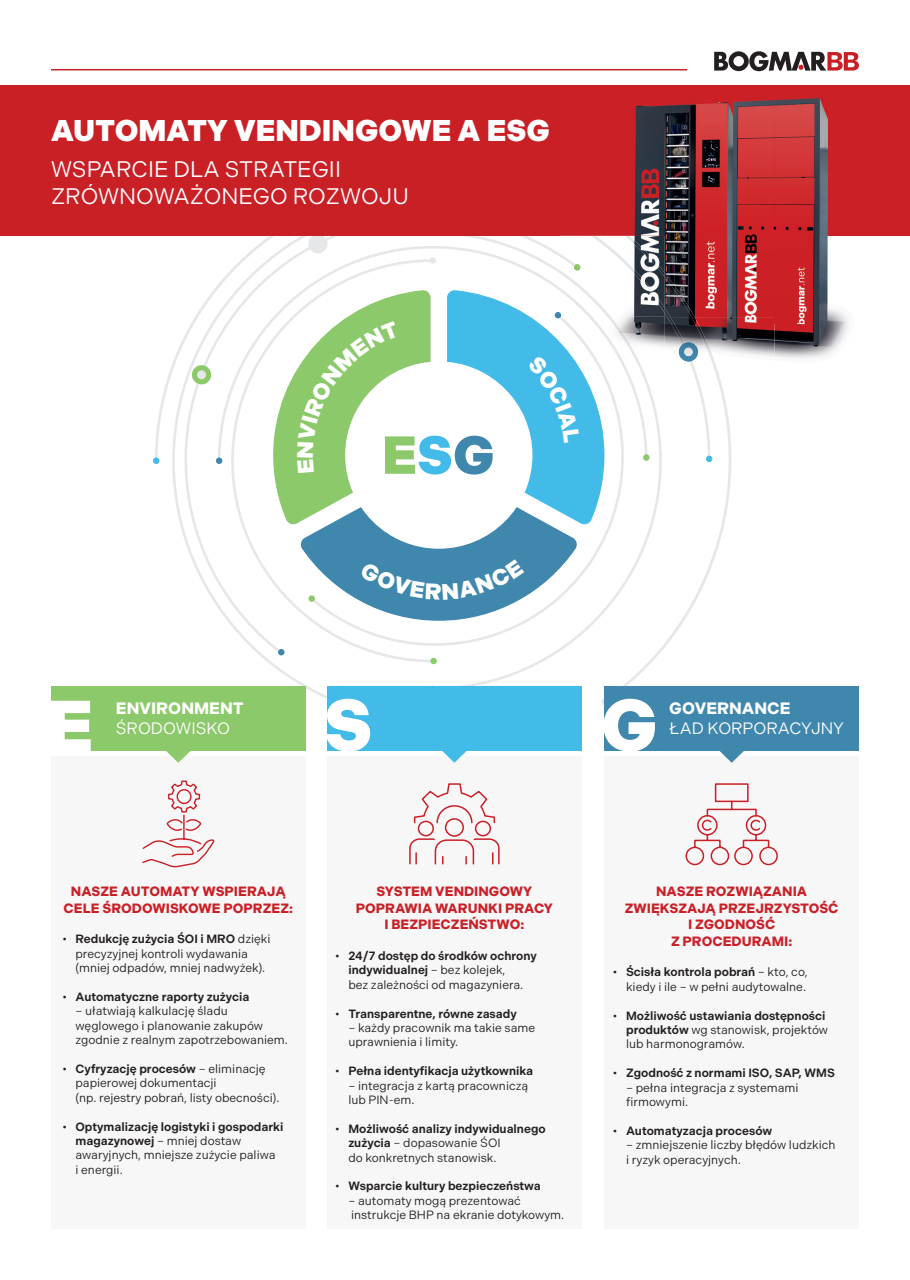
<style>
.page{position:relative;width:910px;height:1280px;background:#fff}
.page>*{position:absolute;margin:0;border:0;box-sizing:border-box;transform-origin:0 0}
.t1{font:900 30px "Indivisible";color:#fff}
.t2{font:22.5px/27px "Indivisible";color:#fff}
.t3{font:16.5px "Indivisible";color:#fff}
.t4{font:700 16.5px "Indivisible";color:#fff}
.t5{font:700 13.5px/16.5px "Indivisible";color:#c92026;text-align:center}
.t6{font:12px/14.4px "Indivisible";color:#231f20}
.t7{font:600 12px "Indivisible";color:#231f20}
.s1{font-weight:600}
.s2{font-weight:400}
</style>
<div class="page">
<svg style="left:178px;top:236px;width:159px;height:389px"></svg>
<svg style="left:433px;top:236px;width:229px;height:450px"></svg>
<svg style="left:218px;top:246px;width:430px;height:215px"></svg>
<svg style="left:231px;top:259px;width:202px;height:403px"></svg>
<svg style="left:311px;top:364px;width:316px;height:282px"></svg>
<div style="left:429px;top:257px;width:7px;height:7px;background:#e6e7e9;border-radius:50%"></div>
<div style="left:430px;top:658px;width:7px;height:6px;background:#8cc96b;border-radius:50%"></div>
<div style="left:429px;top:685px;width:7px;height:7px;background:#f1f2f3;border-radius:50%"></div>
<div style="left:601px;top:698px;width:7px;height:7px;background:#e6e7e9;border-radius:50%"></div>
<svg style="left:278px;top:649px;width:6px;height:6px"></svg>
<div style="left:153px;top:457px;width:6px;height:7px;background:#42bbe9;border-radius:50%"></div>
<div style="left:216px;top:457px;width:6px;height:7px;background:#3f87ad;border-radius:50%"></div>
<div style="left:643px;top:454px;width:6px;height:7px;background:#8cc96b;border-radius:50%"></div>
<svg style="left:706px;top:456px;width:6px;height:6px"></svg>
<svg style="left:308px;top:236px;width:20px;height:17px"></svg>
<svg style="left:192px;top:365px;width:19px;height:19px"></svg>
<div style="left:0;top:85px;width:910px;height:151px;background:#c92026"></div>
<img style="left:560px;top:100px;width:214px;height:264px">
<img style="left:591px;top:236px;width:73px;height:76px">
<img style="left:560px;top:254px;width:16px;height:13px">
<img style="left:560px;top:270px;width:80px;height:94px">
<img style="left:560px;top:288px;width:64px;height:76px">
<svg style="left:574px;top:264px;width:6px;height:7px"></svg>
<img style="left:774px;top:98px;width:74px;height:225px">
<img style="left:715px;top:323px;width:133px;height:41px">
<svg style="left:713px;top:364px;width:5px;height:7px"></svg>
<img style="left:664px;top:272px;width:51px;height:92px">
<img style="left:664px;top:307px;width:29px;height:57px">
<svg style="left:679px;top:362px;width:19px;height:9px"></svg>
<img style="left:679px;top:342px;width:19px;height:20px">
<svg style="left:714px;top:51px;width:145px;height:20px"></svg>
<hr style="left:51px;top:69px;width:636px;height:1px;background:#c92026">
<div style="left:604px;top:757px;width:255px;height:472px;background:#f7f7f8"></div>
<div style="left:327px;top:757px;width:255px;height:472px;background:#f7f7f8"></div>
<div style="left:51px;top:757px;width:255px;height:472px;background:#f7f7f8"></div>
<svg style="left:165px;top:750px;width:27px;height:13px"></svg>
<div style="left:51px;top:686px;width:255px;height:64px;background:#8cc96b"></div>
<svg style="left:441px;top:750px;width:27px;height:13px"></svg>
<div style="left:327px;top:686px;width:255px;height:64px;background:#42bbe9"></div>
<div style="left:604px;top:686px;width:255px;height:64px;background:#3f87ad"></div>
<svg style="left:718px;top:750px;width:27px;height:13px"></svg>
<svg style="left:51px;top:701px;width:40px;height:50px"></svg>
<svg style="left:327px;top:699px;width:43px;height:52px"></svg>
<svg style="left:603px;top:699px;width:52px;height:52px"></svg>
<svg style="left:409px;top:783px;width:91px;height:82px"></svg>
<svg style="left:685px;top:783px;width:93px;height:83px"></svg>
<svg style="left:142px;top:780px;width:73px;height:88px"></svg>
<svg style="left:273px;top:290px;width:331px;height:331px"></svg>
<h1 class="t1" style="left:51px;top:113px;width:500px">AUTOMATY VENDINGOWE A ESG</h1>
<h2 class="t2" style="left:51px;top:156px;width:359px">WSPARCIE DLA STRATEGII<br>ZRÓWNOWAŻONEGO ROZWOJU</h2>
<h3 class="t4" style="left:116px;top:699px;width:129px">ENVIRONMENT</h3>
<h3 class="t3" style="left:116px;top:719px;width:116px">ŚRODOWISKO</h3>
<h3 class="t4" style="left:669px;top:699px;width:123px">GOVERNANCE</h3>
<h3 class="t3" style="left:669px;top:719px;width:176px">ŁAD KORPORACYJNY</h3>
<p class="t5" style="left:64px;top:883px;width:231px">NASZE AUTOMATY WSPIERAJĄ<br>CELE ŚRODOWISKOWE POPRZEZ:</p>
<p class="t6" style="left:76px;top:932px;width:197px;text-indent:-13px">• <span class="s1">Redukcję zużycia ŚOI i MRO</span> dzięki precyzyjnej kontroli wydawania (mniej odpadów, mniej nadwyżek).</p>
<p class="t7" style="left:63px;top:990px;width:188px"><span class="s2">•</span> Automatyczne raporty zużycia</p>
<p class="t6" style="left:76px;top:1004px;width:214px">– ułatwiają kalkulację śladu węglowego i planowanie zakupów zgodnie z realnym zapotrzebowaniem.</p>
<p class="t6" style="left:76px;top:1062px;width:205px;text-indent:-13px">• <span class="s1">Cyfryzację procesów</span> – eliminację papierowej dokumentacji<br>(np. rejestry pobrań, listy obecności).</p>
<p class="t6" style="left:76px;top:1119px;width:210px;text-indent:-13px">• <span class="s1">Optymalizację logistyki i gospodarki magazynowej</span> – mniej dostaw awaryjnych, mniejsze zużycie paliwa<br>i energii.</p>
<p class="t5" style="left:356px;top:883px;width:198px">SYSTEM VENDINGOWY<br>POPRAWIA WARUNKI PRACY<br>I BEZPIECZEŃSTWO:</p>
<p class="t6" style="left:348px;top:949px;width:190px;text-indent:-13px">• <span class="s1">24/7 dostęp do środków ochrony indywidualnej</span> – bez kolejek,<br>bez zależności od magazyniera.</p>
<p class="t7" style="left:336px;top:1006px;width:183px"><span class="s2">•</span> Transparentne, równe zasady</p>
<p class="t6" style="left:348px;top:1021px;width:188px">– każdy pracownik ma takie same uprawnienia i limity.</p>
<p class="t7" style="left:336px;top:1064px;width:199px"><span class="s2">•</span> Pełna identyfikacja użytkownika</p>
<p class="t6" style="left:348px;top:1078px;width:181px">– integracja z kartą pracowniczą lub PIN-em.</p>
<p class="t6" style="left:348px;top:1121px;width:199px;text-indent:-13px">• <span class="s1">Możliwość analizy indywidualnego zużycia</span> – dopasowanie ŚOI<br>do konkretnych stanowisk.</p>
<p class="t7" style="left:336px;top:1179px;width:207px"><span class="s2">•</span> Wsparcie kultury bezpieczeństwa</p>
<p class="t6" style="left:348px;top:1193px;width:217px">– automaty mogą prezentować instrukcje BHP na ekranie dotykowym.</p>
<p class="t5" style="left:625px;top:883px;width:215px">NASZE ROZWIĄZANIA<br>ZWIĘKSZAJĄ PRZEJRZYSTOŚĆ<br>I ZGODNOŚĆ<br>Z PROCEDURAMI:</p>
<p class="t6" style="left:613px;top:965px;width:196px;text-align:right">• <span class="s1">Ścisła kontrola pobrań</span> – kto, co, kiedy i ile – w pełni audytowalne.</p>
<p class="t6" style="left:626px;top:1008px;width:204px;text-indent:-13px">• <span class="s1">Możliwość ustawiania dostępności produktów</span> wg stanowisk, projektów lub harmonogramów.</p>
<p class="t7" style="left:613px;top:1066px;width:223px"><span class="s2">•</span> Zgodność z normami ISO, SAP, WMS</p>
<p class="t6" style="left:626px;top:1080px;width:174px">– pełna integracja z systemami firmowymi.</p>
<p class="t7" style="left:613px;top:1124px;width:161px"><span class="s2">•</span> Automatyzacja procesów</p>
<p class="t6" style="left:626px;top:1138px;width:211px">– zmniejszenie liczby błędów ludzkich i ryzyk operacyjnych.</p>
</div>
